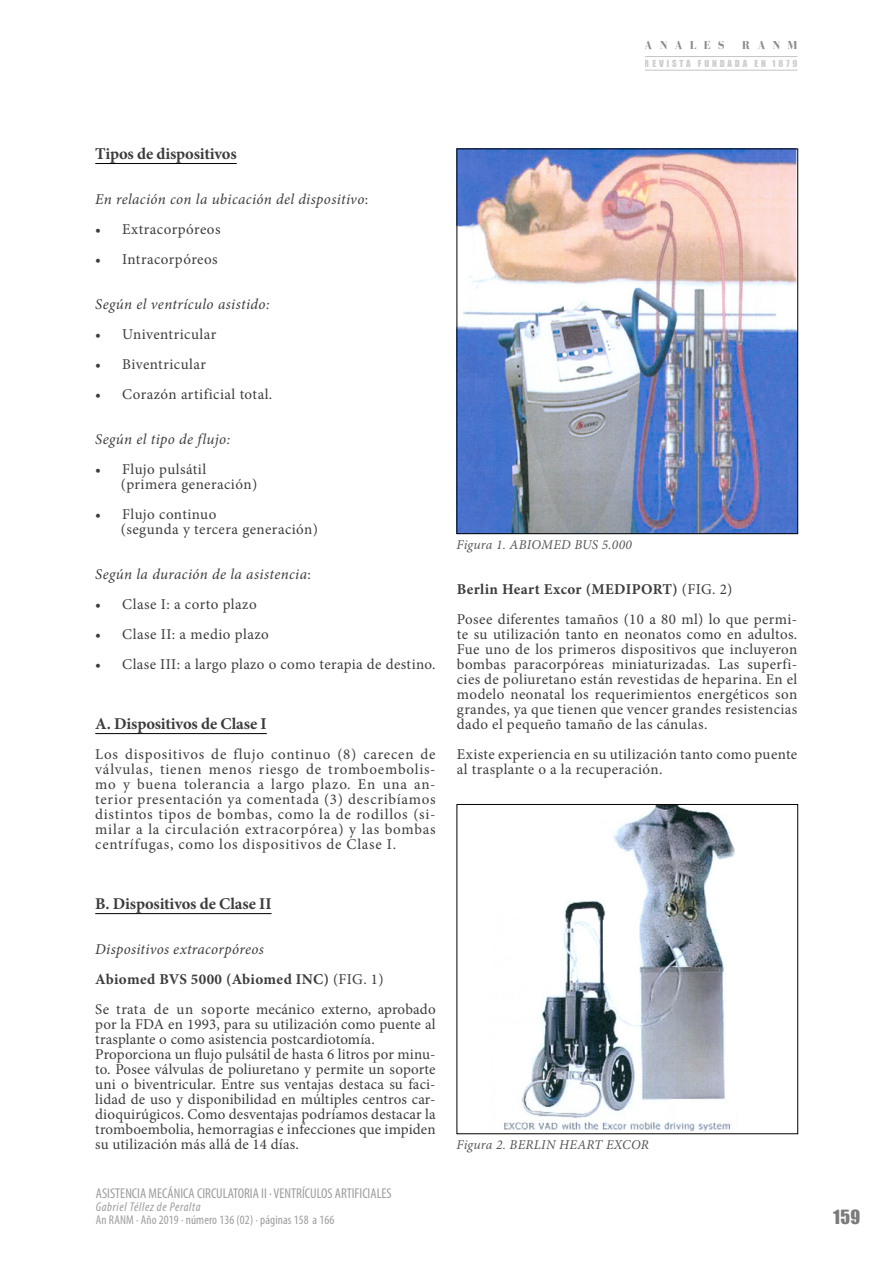
<style>
.page{position:relative;width:893px;height:1263px;background:#fff}
.page>*{position:absolute;margin:0;border:0;box-sizing:border-box;transform-origin:0 0}
.t1{font:18px "Impact";color:#7c7b7b}
.Titulillos{font:700 16.5px "Minion Pro";letter-spacing:-.01em;color:#3c3c3b}
.Anales{font:15px/15px "Minion Pro";letter-spacing:.015em;color:#3c3c3b;text-align:justify}
.Anales-2{font:italic 15px "Minion Pro";letter-spacing:.02em;color:#3c3c3b}
.Anales-3{font:700 15px "Minion Pro";letter-spacing:.025em;color:#3c3c3b}
.t2{font:condensed 14.25px "Myriad Pro";color:#9d9d9c}
.t3{font:italic 13.5px "Minion Pro";letter-spacing:.02em;color:#575756}
.Pie-Pagina{font:condensed 12.75px "Myriad Pro";letter-spacing:.01em;color:#9d9d9c}
.t4{font:italic condensed 12.75px "Myriad Pro";letter-spacing:.05em;color:#9d9d9c}
.t5{font:700 12px "Bodoni FLF";letter-spacing:.6em;color:#3c3c3b}
.t6{font:9px "Impact";letter-spacing:.315em;color:#9d9d9c}
.s1{font-style:normal}
.s2{font-weight:400}
</style>
<div class="page">
<hr style="left:645px;top:56px;width:152px;height:1px;background:#9d9d9c">
<hr style="left:645px;top:70px;width:152px;height:1px;background:#9d9d9c">
<hr style="left:95px;top:163px;width:142px;height:1px;background:#000">
<hr style="left:95px;top:733px;width:172px;height:1px;background:#000">
<hr style="left:95px;top:913px;width:177px;height:1px;background:#000">
<img style="left:458px;top:151px;width:338px;height:381px">
<div style="left:456px;top:149px;width:342px;height:385px;border:1px solid #000"></div>
<img style="left:504px;top:806px;width:231px;height:326px">
<p class="t5" style="left:645px;top:39px;width:81px">ANALES</p>
<p class="t5" style="left:742px;top:39px;width:57px">RANM</p>
<p class="t6" style="left:645px;top:56px;width:154px">REVISTA FUNDADA EN 1879</p>
<p class="Titulillos" style="left:95px;top:142px;width:143px">Tipos de dispositivos</p>
<p class="Anales-2" style="left:95px;top:189px;width:275px">En relación con la ubicación del dispositivo<span class="s1">:</span></p>
<p class="Anales" style="left:95px;top:222px;width:127px">• Extracorpóreos</p>
<p class="Anales" style="left:95px;top:252px;width:124px">• Intracorpóreos</p>
<p class="Anales-2" style="left:95px;top:294px;width:176px">Según el ventrículo asistido:</p>
<p class="Anales" style="left:95px;top:327px;width:123px">• Univentricular</p>
<p class="Anales" style="left:95px;top:357px;width:112px">• Biventricular</p>
<p class="Anales" style="left:95px;top:387px;width:179px">• Corazón artificial total.</p>
<p class="Anales-2" style="left:95px;top:429px;width:137px">Según el tipo de flujo:</p>
<p class="Anales" style="left:95px;top:462px;width:113px">• Flujo pulsátil</p>
<p class="Anales" style="left:121px;top:477px;width:138px">(primera generación)</p>
<p class="Anales" style="left:95px;top:507px;width:123px">• Flujo continuo</p>
<p class="Anales" style="left:121px;top:522px;width:199px">(segunda y tercera generación)</p>
<p class="Anales-2" style="left:95px;top:564px;width:217px">Según la duración de la asistencia<span class="s1">:</span></p>
<p class="Anales" style="left:95px;top:597px;width:163px">• Clase I: a corto plazo</p>
<p class="Anales" style="left:95px;top:627px;width:175px">• Clase II: a medio plazo</p>
<p class="Anales" style="left:95px;top:657px;width:342px">• Clase III: a largo plazo o como terapia de destino.</p>
<p class="Titulillos" style="left:95px;top:712px;width:173px">A. Dispositivos de Clase I</p>
<p class="Anales" style="left:95px;top:747px;width:342px">Los dispositivos de flujo continuo (8) carecen de válvulas, tienen menos riesgo de tromboembolis&shy;mo y buena tolerancia a largo plazo. En una an&shy;terior presentación ya comentada (3) describíamos distintos tipos de bombas, como la de rodillos (si&shy;milar a la circulación extracorpórea) y las bombas centrífugas, como los dispositivos de Clase I.</p>
<p class="Titulillos" style="left:95px;top:892px;width:178px">B. Dispositivos de Clase II</p>
<p class="Anales-2" style="left:95px;top:939px;width:170px">Dispositivos extracorpóreos</p>
<p class="Anales-3" style="left:95px;top:969px;width:290px">Abiomed BVS 5000 (Abiomed INC) <span class="s2">(FIG. 1)</span></p>
<p class="Anales" style="left:95px;top:1002px;width:342px;text-align:left">Se trata de un soporte mecánico externo, aprobado por la FDA en 1993, para su utilización como puente al trasplante o como asistencia postcardiotomía.<br>Proporciona un flujo pulsátil de hasta 6 litros por minu&shy;to. Posee válvulas de poliuretano y permite un soporte uni o biventricular. Entre sus ventajas destaca su faci&shy;lidad de uso y disponibilidad en múltiples centros car&shy;dioquirúgicos. Como desventajas podríamos destacar la tromboembolia, hemorragias e infecciones que impiden su utilización más allá de 14 días.</p>
<p class="t2" style="left:96px;top:1184px;width:297px">ASISTENCIA MECÁNICA CIRCULATORIA II · VENTRÍCULOS ARTIFICIALES</p>
<p class="t4" style="left:96px;top:1199px;width:107px">Gabriel Téllez de Peralta</p>
<p class="Pie-Pagina" style="left:96px;top:1212px;width:240px">An RANM · Año 2019 · número 136 (02) · páginas 158 a 166</p>
<p class="t3" style="left:456px;top:535px;width:177px">Figura 1. ABIOMED BUS 5.000</p>
<p class="Anales-3" style="left:457px;top:579px;width:277px">Berlin Heart Excor (MEDIPORT) <span class="s2">(FIG. 2)</span></p>
<p class="Anales" style="left:457px;top:612px;width:342px">Posee diferentes tamaños (10 a 80 ml) lo que permi&shy;te su utilización tanto en neonatos como en adultos.<br>Fue uno de los primeros dispositivos que incluyeron bombas paracorpóreas miniaturizadas. Las superfi&shy;cies de poliuretano están revestidas de heparina. En el modelo neonatal los requerimientos energéticos son grandes, ya que tienen que vencer grandes resistencias dado el pequeño tamaño de las cánulas.</p>
<p class="Anales" style="left:457px;top:747px;width:342px">Existe experiencia en su utilización tanto como puente al trasplante o a la recuperación.</p>
<p class="t3" style="left:456px;top:1135px;width:194px">Figura 2. BERLIN HEART EXCOR</p>
<p class="t1" style="left:833px;top:1203px;width:28px">159</p>
</div>
